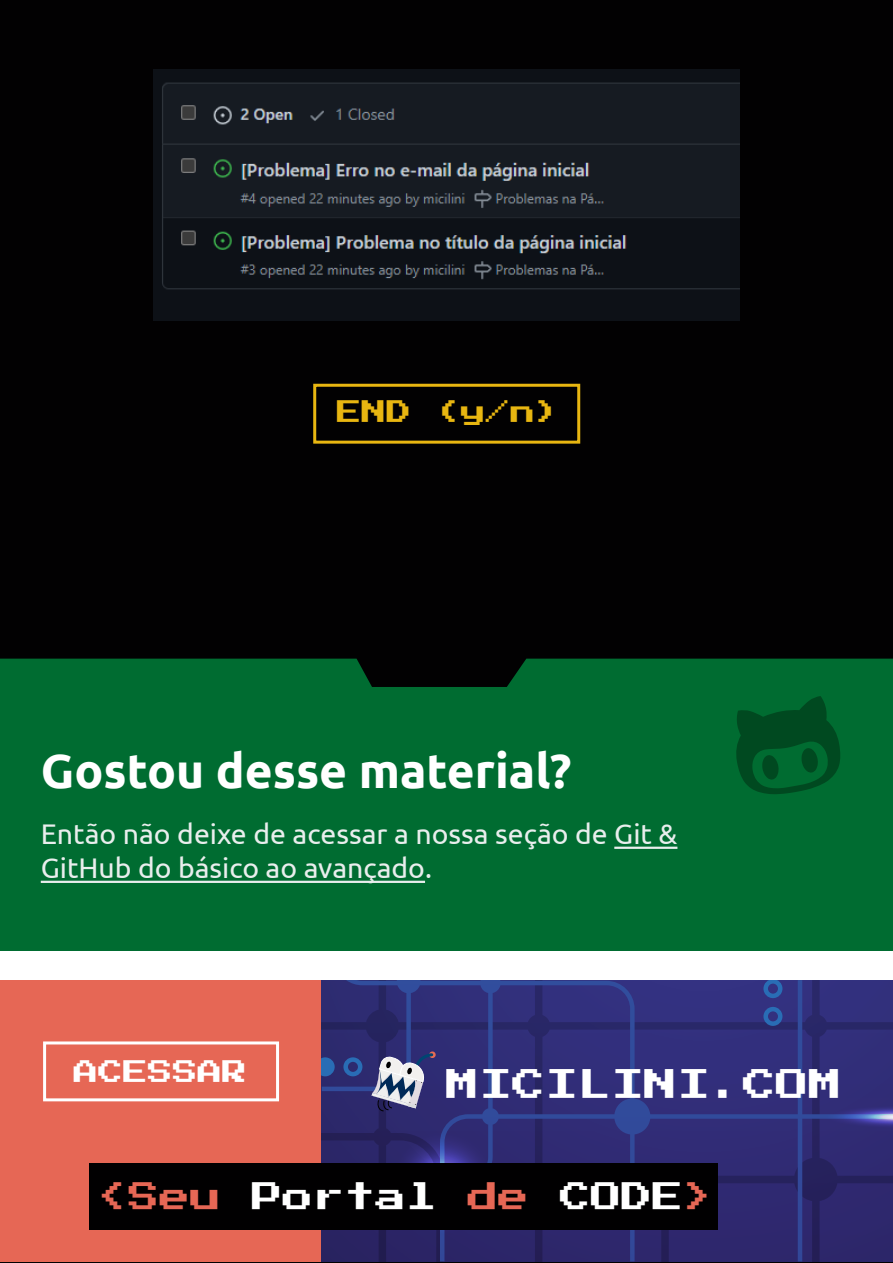
<style>
.page{position:relative;width:893px;height:1263px;background:#020102}
.page>*{position:absolute;margin:0;border:0;box-sizing:border-box;transform-origin:0 0}
.t1{font:700 47.85px "Ubuntu";color:#fff}
.t2{font:33px "Press Start 2 P";color:#fff}
.t3{font:30.75px "Press Start 2 P";color:#fff}
.t4{font:28.35px/34px "Ubuntu";color:#e9eeed}
.t5{font:24.75px "Press Start 2 P";color:#e8b611}
.t6{font:24.75px "Press Start 2 P";color:#fff}
.s1{color:#e66755}
</style>
<div class="page">
<img style="left:153px;top:69px;width:587px;height:251px">
<div style="left:0;top:659px;width:893px;height:292px;background:#006c31"></div>
<hr style="left:614px;top:847px;width:63px;height:2px;background:#e9eeed">
<hr style="left:41px;top:881px;width:384px;height:2px;background:#e9eeed">
<svg style="left:735px;top:696px;width:106px;height:98px;background:#005827"></svg>
<div style="left:0;top:951px;width:893px;height:29px;background:#fff"></div>
<div style="left:0;top:980px;width:322px;height:281px;background:#e66755"></div>
<svg style="left:322px;top:980px;width:571px;height:281px;background:#2e2d75"></svg>
<svg style="left:816px;top:1065px;width:77px;height:103px;background:#33307a"></svg>
<svg style="left:390px;top:1130px;width:105px;height:105px;background:#332f7d"></svg>
<div style="left:43px;top:1041px;width:236px;height:60px;border:3px solid #fff"></div>
<div style="left:89px;top:1163px;width:629px;height:66px;background:#010001"></div>
<svg style="left:372px;top:1051px;width:64px;height:60px;background:#707299"></svg>
<div style="left:313px;top:384px;width:267px;height:60px;border:3px solid #e8b611"></div>
<p class="t5" style="left:337px;top:401px;width:225px">END (y/n)</p>
<h1 class="t1" style="left:41px;top:741px;width:532px">Gostou desse material?</h1>
<p class="t4" style="left:41px;top:816px;width:638px">Então não deixe de acessar a nossa seção de Git &amp;<br>GitHub do básico ao avançado.</p>
<p class="t6" style="left:74px;top:1060px;width:175px">ACESSAR</p>
<p class="t2" style="left:447px;top:1069px;width:397px">MICILINI.COM</p>
<p class="t3" style="left:98px;top:1182px;width:618px"><span class="s1">&lt;Seu</span> Portal <span class="s1">de</span> CODE<span class="s1">&gt;</span></p>
</div>
